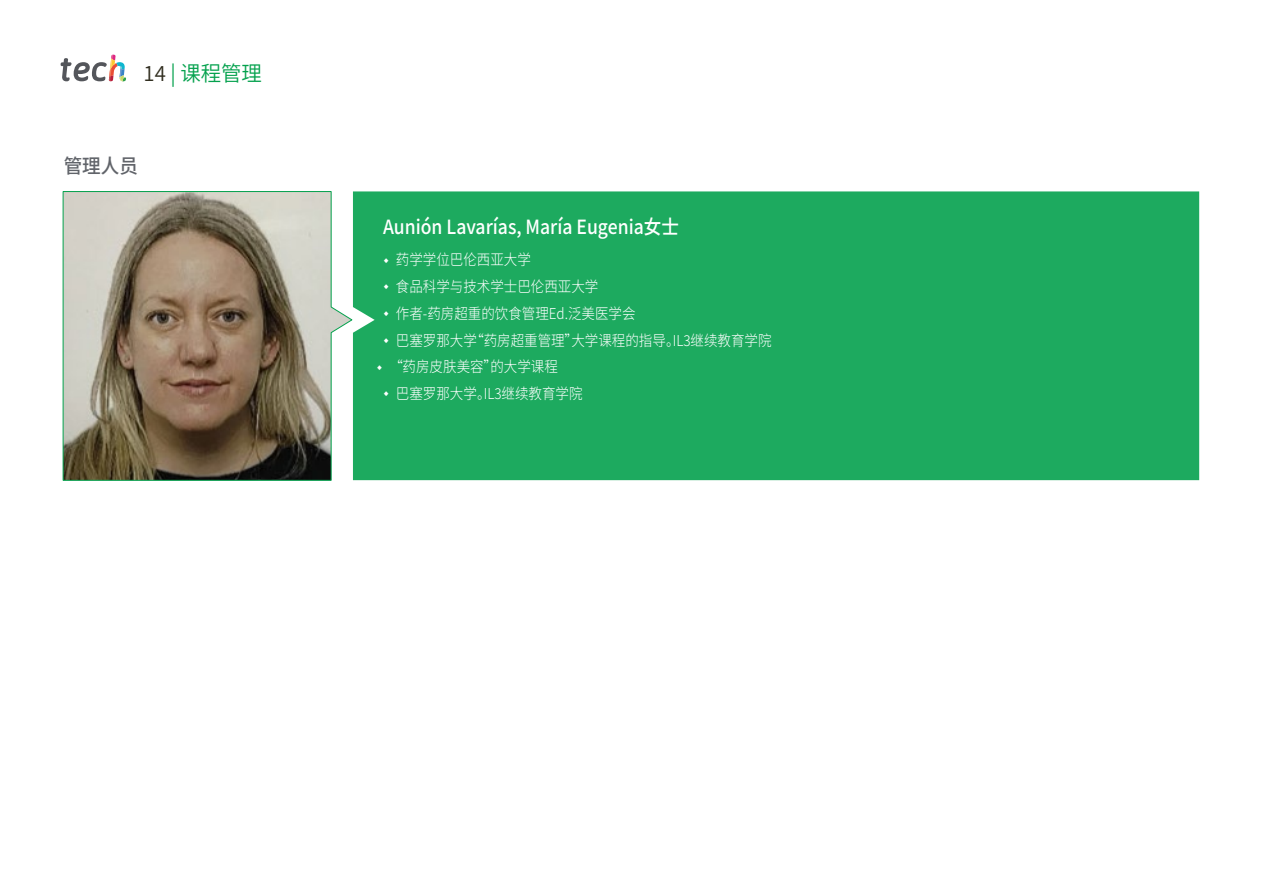
<style>
.page{position:relative;width:1263px;height:893px;background:#fff}
.page>*{position:absolute;margin:0;border:0;box-sizing:border-box;transform-origin:0 0}
.t1{font:21px "Source Han Sans CN";color:#04a14d}
.t2{font:500 19.5px "Source Han Sans CN";color:#fff;scale:.9 1}
.t3{font:500 19.5px "Source Han Sans CN";color:#61646a;scale:.95 1}
.t4{font:300 15px "Source Han Sans CN";color:#fff;scale:.9 1}
.s1{color:#312e20}
</style>
<div class="page">
<svg style="left:61px;top:55px;width:65px;height:27px"></svg>
<div style="left:353px;top:191px;width:846px;height:289px;background:#1daa5f"></div>
<svg style="left:63px;top:191px;width:290px;height:290px"></svg>
<svg style="left:384px;top:258px;width:4px;height:5px"></svg>
<svg style="left:384px;top:285px;width:4px;height:5px"></svg>
<svg style="left:384px;top:311px;width:4px;height:5px"></svg>
<svg style="left:384px;top:338px;width:4px;height:5px"></svg>
<svg style="left:377px;top:365px;width:5px;height:5px"></svg>
<svg style="left:384px;top:392px;width:4px;height:5px"></svg>
<h1 class="t1" style="left:144px;top:61px;width:120px"><span class="s1">14</span> | 课程管理</h1>
<h2 class="t3" style="left:64px;top:155px;width:80px">管理人员</h2>
<h2 class="t2" style="left:383px;top:216px;width:330px">Aunión Lavarías, María Eugenia女士</h2>
<p class="t4" style="left:396px;top:251px;width:151px">药学学位巴伦西亚大学</p>
<p class="t4" style="left:396px;top:278px;width:226px">食品科学与技术学士巴伦西亚大学</p>
<p class="t4" style="left:396px;top:305px;width:268px">作者-药房超重的饮食管理Ed.泛美医学会</p>
<p class="t4" style="left:396px;top:332px;width:419px">巴塞罗那大学“药房超重管理”大学课程的指导。IL3继续教育学院</p>
<p class="t4" style="left:389px;top:358px;width:189px">“药房皮肤美容”的大学课程</p>
<p class="t4" style="left:396px;top:385px;width:209px">巴塞罗那大学。IL3继续教育学院</p>
</div>
